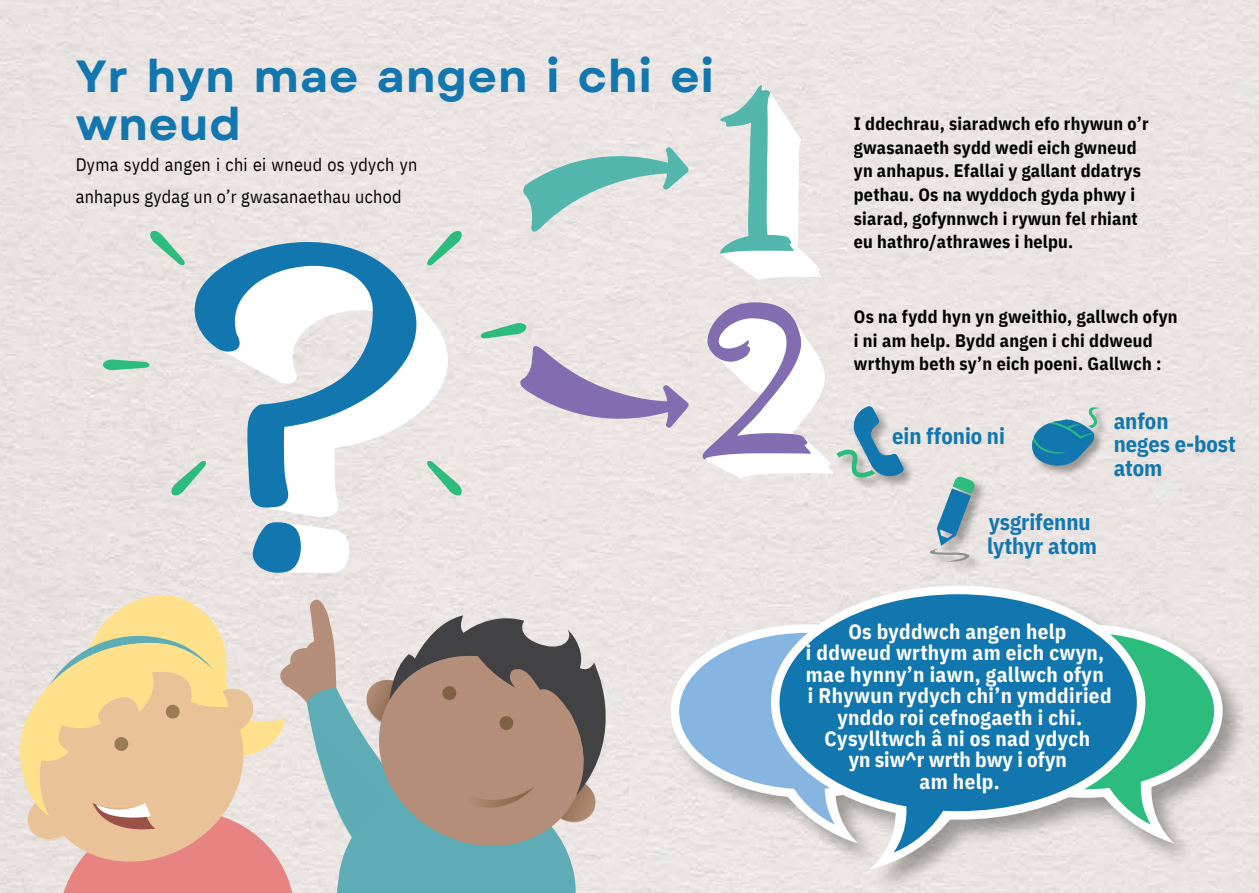
<style>
.page{position:relative;width:1259px;height:893px;background:#fff}
.page>*{position:absolute;margin:0;border:0;box-sizing:border-box;transform-origin:0 0}
.t1{font:700 45px/48.3px "Garet";letter-spacing:.015em;color:#1377af}
.t2{font:700 22.5px "IBM Plex Sans Cond";color:#1377af}
.t3{font:700 21px/21.3px "IBM Plex Sans Cond";letter-spacing:.015em;color:#fff}
.t4{font:700 18px/23.7px "IBM Plex Sans Cond";letter-spacing:.01em;color:#000}
.t5{font:18px/32.7px "IBM Plex Sans Cond";letter-spacing:.015em;color:#000}
</style>
<div class="page">
<svg style="left:12px;top:592px;width:617px;height:300px;background:#c7baa8"></svg>
<img style="left:465px;top:786px;width:70px;height:20px">
<svg style="left:521px;top:143px;width:168px;height:92px;background:#b9d5d1"></svg>
<svg style="left:711px;top:82px;width:111px;height:197px"></svg>
<svg style="left:671px;top:624px;width:67px;height:173px;fill:#ebe6e4"></svg>
<svg style="left:738px;top:593px;width:120px;height:249px"></svg>
<div style="left:679px;top:632px;width:258px;height:157px;background:#86b5e2;border-radius:50%"></div>
<svg style="left:1174px;top:624px;width:49px;height:173px"></svg>
<svg style="left:1054px;top:593px;width:120px;height:249px"></svg>
<div style="left:956px;top:632px;width:258px;height:157px;background:#2bbc7e;border-radius:50%"></div>
<svg style="left:771px;top:585px;width:374px;height:234px"></svg>
<svg style="left:869px;top:796px;width:135px;height:73px"></svg>
<div style="left:779px;top:594px;width:358px;height:216px;background:#1377af;border-radius:50%"></div>
<img style="left:836px;top:407px;width:80px;height:83px">
<svg style="left:702px;top:302px;width:203px;height:177px"></svg>
<img style="left:930px;top:476px;width:57px;height:98px">
<svg style="left:924px;top:475px;width:51px;height:87px;background:#a4bec5"></svg>
<svg style="left:103px;top:359px;width:46px;height:11px"></svg>
<svg style="left:149px;top:230px;width:36px;height:36px"></svg>
<svg style="left:416px;top:253px;width:32px;height:319px;fill:#ece7e4"></svg>
<svg style="left:195px;top:242px;width:221px;height:332px"></svg>
<svg style="left:427px;top:230px;width:36px;height:36px"></svg>
<svg style="left:427px;top:460px;width:36px;height:36px"></svg>
<svg style="left:170px;top:460px;width:37px;height:36px"></svg>
<svg style="left:480px;top:322px;width:209px;height:108px;background:#cfc9d5"></svg>
<svg style="left:1029px;top:406px;width:71px;height:64px;background:#7aabbe"></svg>
<p class="t1" style="left:76px;top:52px;width:640px">Yr hyn mae angen i chi ei wneud</p>
<p class="t5" style="left:76px;top:147px;width:343px">Dyma sydd angen i chi ei wneud os ydych yn anhapus gydag un o’r gwasanaethau uchod</p>
<p class="t4" style="left:854px;top:111px;width:296px">I ddechrau, siaradwch efo rhywun o’r gwasanaeth sydd wedi eich gwneud yn anhapus. Efallai y gallant ddatrys pethau. Os na wyddoch gyda phwy i siarad, gofynnwch i rywun fel rhiant eu hathro/athrawes i helpu.</p>
<p class="t4" style="left:854px;top:304px;width:325px">Os na fydd hyn yn gweithio, gallwch ofyn i ni am help. Bydd angen i chi ddweud wrthym beth sy’n eich poeni. Gallwch :</p>
<p class="t2" style="left:892px;top:421px;width:114px">ein ffonio ni</p>
<p class="t2" style="left:989px;top:507px;width:103px">ysgrifennu</p>
<p class="t2" style="left:987px;top:530px;width:111px">lythyr atom</p>
<p class="t2" style="left:1114px;top:405px;width:56px">anfon</p>
<p class="t2" style="left:1114px;top:429px;width:124px">neges e-bost</p>
<p class="t2" style="left:1114px;top:452px;width:50px">atom</p>
<p class="t3" style="left:848px;top:620px;width:219px">Os byddwch angen help</p>
<p class="t3" style="left:806px;top:641px;width:300px">i ddweud wrthym am eich cwyn, mae hynny’n iawn, gallwch ofyn</p>
<p class="t3" style="left:808px;top:684px;width:305px;text-align:center">i Rhywun rydych chi’n ymddiried ynddo roi cefnogaeth i chi.<br>Cysylltwch â ni os nad ydych</p>
<p class="t3" style="left:849px;top:748px;width:219px">yn siw^r wrth bwy i ofyn</p>
<p class="t3" style="left:920px;top:770px;width:82px">am help.</p>
</div>
